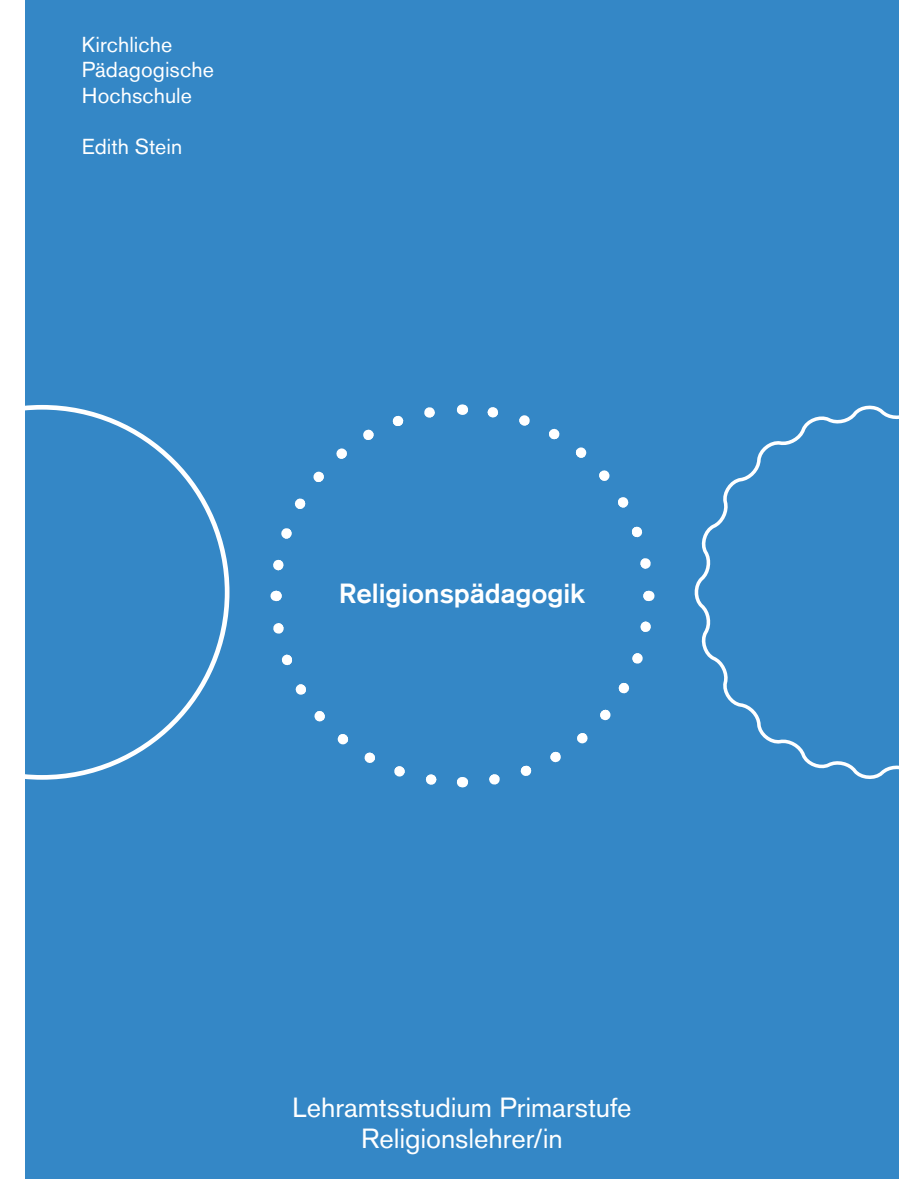
<style>
.page{position:relative;width:924px;height:1179px;background:#fff}
.page>*{position:absolute;margin:0;border:0;box-sizing:border-box;transform-origin:0 0}
.t1{font:27.6px "Akzidenz Grotesk BQ";color:#fff}
.t2{font:500 27.6px "Akzidenz Grotesk BQ";letter-spacing:-.005em;color:#fff}
.t3{font:21.6px "Akzidenz Grotesk BQ";letter-spacing:.005em;color:#fff}
</style>
<div class="page">
<div style="left:25px;top:0;width:873px;height:1178px;background:#3487c6"></div>
<svg style="left:273px;top:623px;width:164px;height:162px"></svg>
<svg style="left:489px;top:590px;width:166px;height:195px"></svg>
<svg style="left:462px;top:404px;width:189px;height:165px"></svg>
<svg style="left:270px;top:407px;width:165px;height:194px"></svg>
<svg style="left:694px;top:405px;width:204px;height:374px"></svg>
<svg style="left:25px;top:405px;width:204px;height:374px"></svg>
<hr style="left:0;top:0;width:30px;height:1px;background:#000">
<hr style="left:893px;top:0;width:30px;height:1px;background:#000">
<hr style="left:0;top:1178px;width:30px;height:1px;background:#000">
<hr style="left:893px;top:1178px;width:30px;height:1px;background:#000">
<p class="t3" style="left:82px;top:31px;width:92px">Kirchliche</p>
<p class="t3" style="left:82px;top:57px;width:133px">Pädagogische</p>
<p class="t3" style="left:82px;top:82px;width:112px">Hochschule</p>
<p class="t3" style="left:82px;top:133px;width:102px">Edith Stein</p>
<p class="t2" style="left:338px;top:576px;width:248px">Religionspädagogik</p>
<p class="t1" style="left:292px;top:1090px;width:340px">Lehramtsstudium Primarstufe</p>
<p class="t1" style="left:361px;top:1121px;width:203px">Religionslehrer/in</p>
</div>
